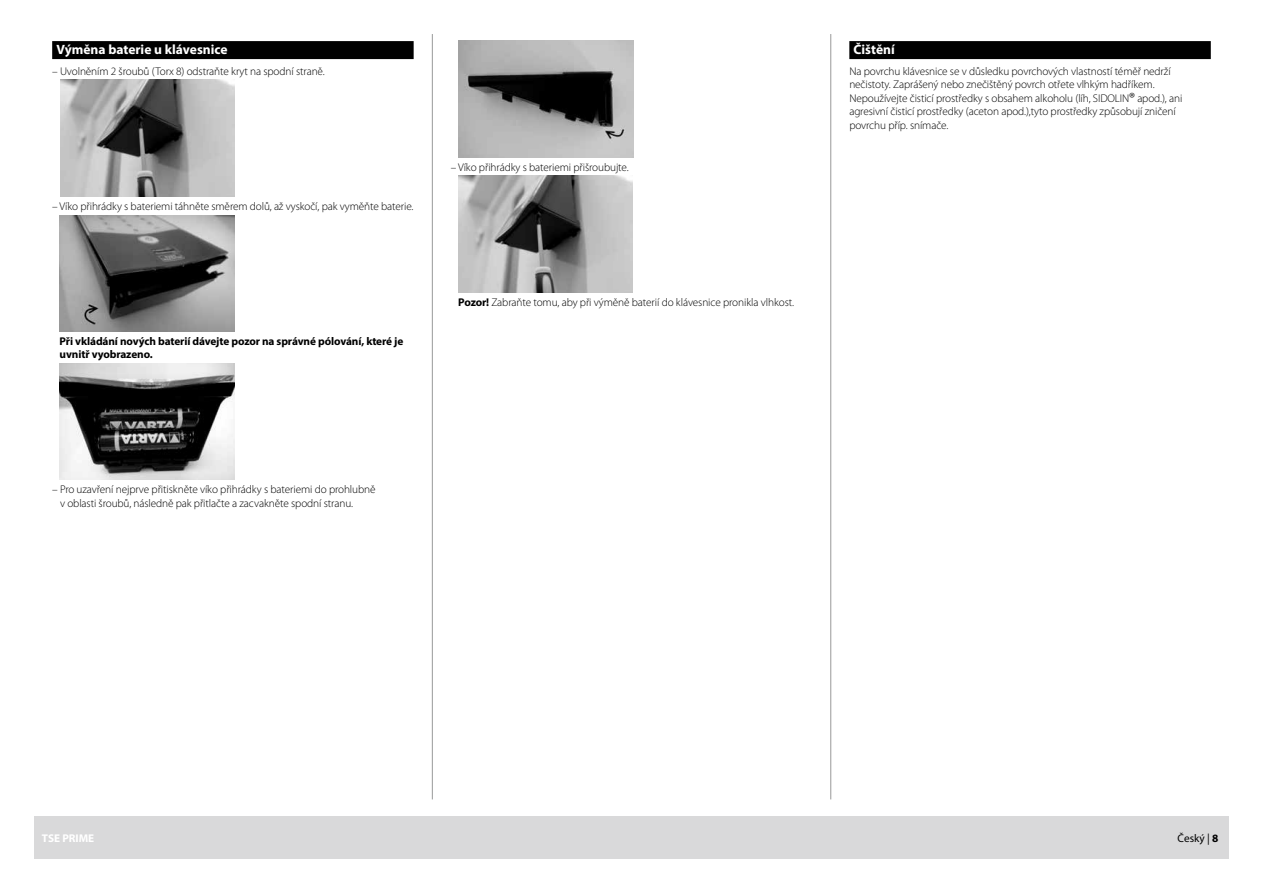
<style>
.page{position:relative;width:1263px;height:893px;background:#fff}
.page>*{position:absolute;margin:0;border:0;box-sizing:border-box;transform-origin:0 0}
.t1{font:700 13.5px "Myriad Pro";color:#fff}
.t2{font:300 11.25px/13.5px "Myriad Pro";letter-spacing:-.01em;color:#000}
.t3{font:700 11.25px/13.5px "Myriad Pro";letter-spacing:-.01em;color:#000}
.t4{font:700 11.25px "Myriad Pro";color:#fff}
.t5{font:11.25px "Myriad Pro";color:#000}
.s1{font-weight:700}
.s2{font-size:15px}
</style>
<div class="page">
<hr style="left:432px;top:34px;width:1px;height:765px;background:#989999">
<hr style="left:830px;top:34px;width:1px;height:765px;background:#989999">
<div style="left:34px;top:816px;width:1195px;height:43px;background:#d9d9da"></div>
<div style="left:52px;top:41px;width:362px;height:18px;background:#000"></div>
<img style="left:60px;top:80px;width:175px;height:116px">
<img style="left:60px;top:215px;width:174px;height:116px">
<img style="left:60px;top:363px;width:174px;height:117px">
<img style="left:459px;top:41px;width:174px;height:116px">
<img style="left:458px;top:176px;width:175px;height:116px">
<div style="left:849px;top:41px;width:362px;height:18px;background:#000"></div>
<p class="t1" style="left:56px;top:41px;width:173px">Výměna baterie u klávesnice</p>
<p class="t2" style="left:52px;top:64px;width:274px">– Uvolněním 2 šroubů (Torx 8) odstraňte kryt na spodní straně.</p>
<p class="t2" style="left:52px;top:199px;width:363px">– Víko přihrádky s bateriemi táhněte směrem dolů, až vyskočí, pak vyměňte baterie.</p>
<p class="t3" style="left:60px;top:334px;width:345px">Při vkládání nových baterií dávejte pozor na správné pólování, které je uvnitř vyobrazeno.</p>
<p class="t2" style="left:451px;top:160px;width:179px">– Víko přihrádky s bateriemi přišroubujte.</p>
<p class="t2" style="left:458px;top:295px;width:337px"><span class="s1">Pozor!</span> Zabraňte tomu, aby při výměně baterií do klávesnice pronikla vlhkost.</p>
<p class="t2" style="left:60px;top:483px;width:317px;text-indent:-8px">– Pro uzavření nejprve přitiskněte víko přihrádky s bateriemi do prohlubně v oblasti šroubů, následně pak přitlačte a zacvakněte spodní stranu.</p>
<p class="t1" style="left:853px;top:41px;width:43px">Čištění</p>
<p class="t2" style="left:849px;top:64px;width:334px">Na povrchu klávesnice se v důsledku povrchových vlastností téměř nedrží nečistoty. Zaprášený nebo znečištěný povrch otřete vlhkým hadříkem.<br>Nepoužívejte čisticí prostředky s obsahem alkoholu (líh, SIDOLIN<span class="s2">®</span> apod.), ani agresivní čisticí prostředky (aceton apod.),tyto prostředky způsobují zničení povrchu příp. snímače.</p>
<p class="t4" style="left:42px;top:831px;width:54px">TSE PRIME</p>
<p class="t5" style="left:1177px;top:831px;width:42px">Český | <span class="s1">8</span></p>
</div>
